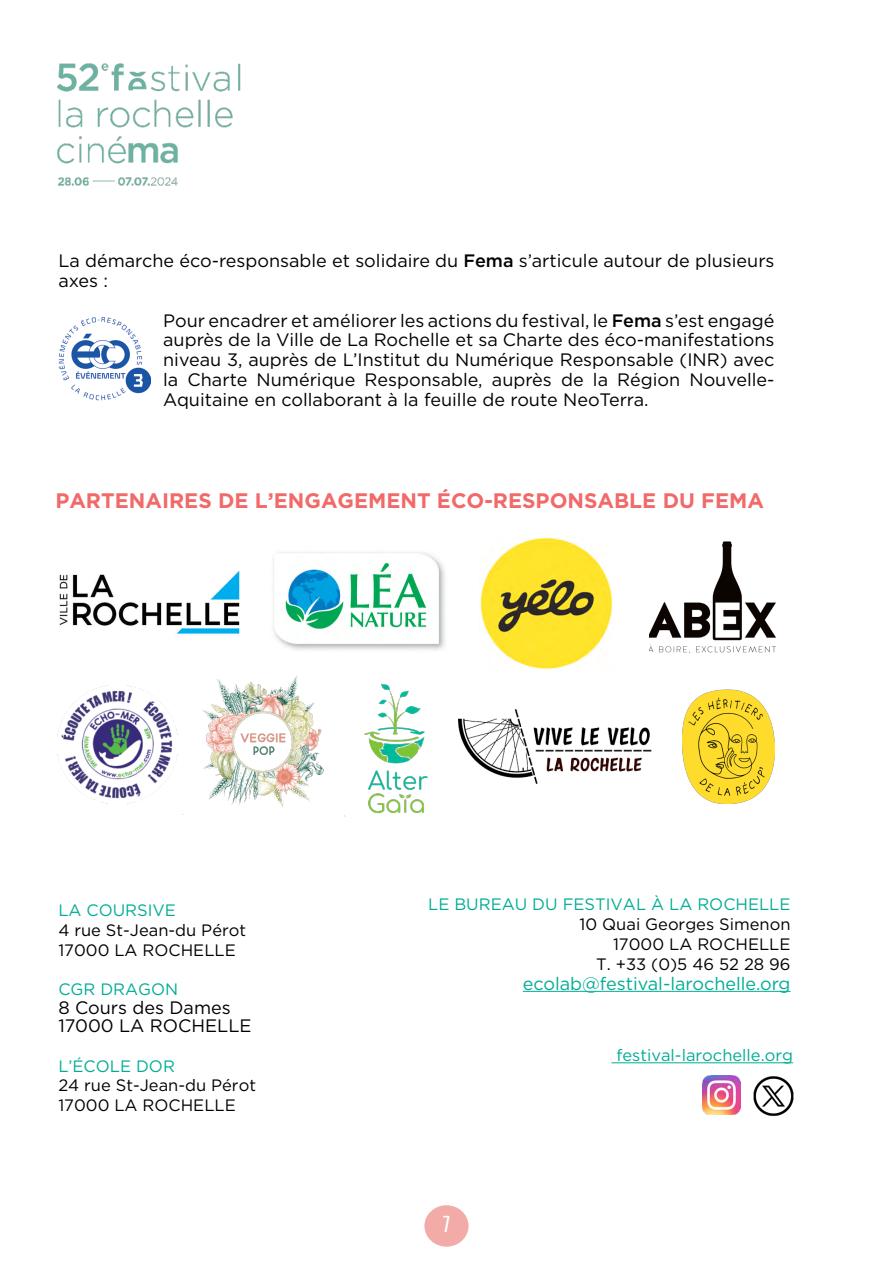
<style>
.page{position:relative;width:893px;height:1263px;background:#fff}
.page>*{position:absolute;margin:0;border:0;box-sizing:border-box;transform-origin:0 0}
.t1{font:700 21px "Gotham";color:#f26969}
.t2{font:19.5px "Oswald";color:#fff}
.t3{font:18px/19.8px "Gotham";color:#000}
.t4{font:18px "Gotham";color:#00ad94}
.t5{font:16.5px/19.8px "Gotham";color:#000}
.t6{font:16.5px "Gotham";color:#00ad94}
.s1{font-weight:500}
</style>
<div class="page">
<div style="left:424px;top:1205px;width:45px;height:42px;background:#f2aba7;border-radius:50%"></div>
<img style="left:58px;top:316px;width:92px;height:85px">
<img style="left:273px;top:552px;width:172px;height:98px">
<img style="left:59px;top:571px;width:181px;height:63px">
<img style="left:480px;top:537px;width:133px;height:132px">
<img style="left:649px;top:541px;width:127px;height:113px">
<img style="left:182px;top:676px;width:135px;height:139px">
<img style="left:682px;top:689px;width:93px;height:114px">
<img style="left:317px;top:683px;width:142px;height:140px">
<img style="left:459px;top:710px;width:193px;height:74px">
<img style="left:57px;top:63px;width:184px;height:123px">
<hr style="left:523px;top:991px;width:268px;height:1px;background:#00ad94">
<img style="left:57px;top:685px;width:121px;height:118px">
<img style="left:703px;top:1076px;width:28px;height:38px">
<img style="left:731px;top:1062px;width:63px;height:55px">
<hr style="left:611px;top:1062px;width:182px;height:1px;background:#00ad94">
<p class="t3" style="left:58px;top:250px;width:718px">La démarche éco-responsable et solidaire du <span class="s1">Fema</span> s’articule autour de plusieurs axes :</p>
<p class="t3" style="left:163px;top:310px;width:613px;text-align:justify">Pour encadrer et améliorer les actions du festival, le <span class="s1">Fema</span> s’est engagé auprès de la Ville de La Rochelle et sa Charte des éco-manifestations niveau 3, auprès de L’I nstitut du N umérique Responsable (INR</p>
<p class="t3" style="left:163px;top:349px;width:613px;text-align:justify;text-indent:557px">) avec la Charte N umérique Responsable, auprès de la Région Nouvelle-Aquitaine en collaborant à la feuille de route NeoTerra.</p>
<p class="t1" style="left:55px;top:486px;width:266px">PARTENAIRES DE L’ENGAGEME</p>
<p class="t1" style="left:400px;top:486px;width:107px">NT ÉCO-RES</p>
<p class="t1" style="left:536px;top:486px;width:182px">PONSABLE DU FEMA</p>
<p class="t6" style="left:58px;top:899px;width:54px">LA COUR</p>
<p class="t6" style="left:137px;top:899px;width:40px">SIVE</p>
<p class="t5" style="left:58px;top:920px;width:189px">4 rue St-Jean-du Pérot<br>17000 LA ROCHELLE</p>
<p class="t6" style="left:58px;top:979px;width:106px">CGR DRAGON</p>
<p class="t3" style="left:58px;top:997px;width:195px;line-height:18.5px">8 Cours des Dames<br>17000 LA ROCHELLE</p>
<p class="t6" style="left:58px;top:1055px;width:104px">L’ÉCOLE DOR</p>
<p class="t5" style="left:58px;top:1075px;width:199px">24 rue St-Jean-du Pérot<br>17000 LA ROCHELLE</p>
<p class="t6" style="left:428px;top:894px;width:364px">LE BUREAU DU FESTIVAL À LA ROCHELLE</p>
<p class="t5" style="left:580px;top:914px;width:212px;text-align:right">10 Quai Georges Simenon<br>17000 LA ROCHELLE<br>T. +33 (0)5 46 52 28 96</p>
<p class="t4" style="left:523px;top:972px;width:269px">ecolab@festival-larochelle.org</p>
<p class="t2" style="left:443px;top:1207px;width:9px">7</p>
<p class="t6" style="left:616px;top:1045px;width:178px">festival-larochelle.org</p>
</div>
